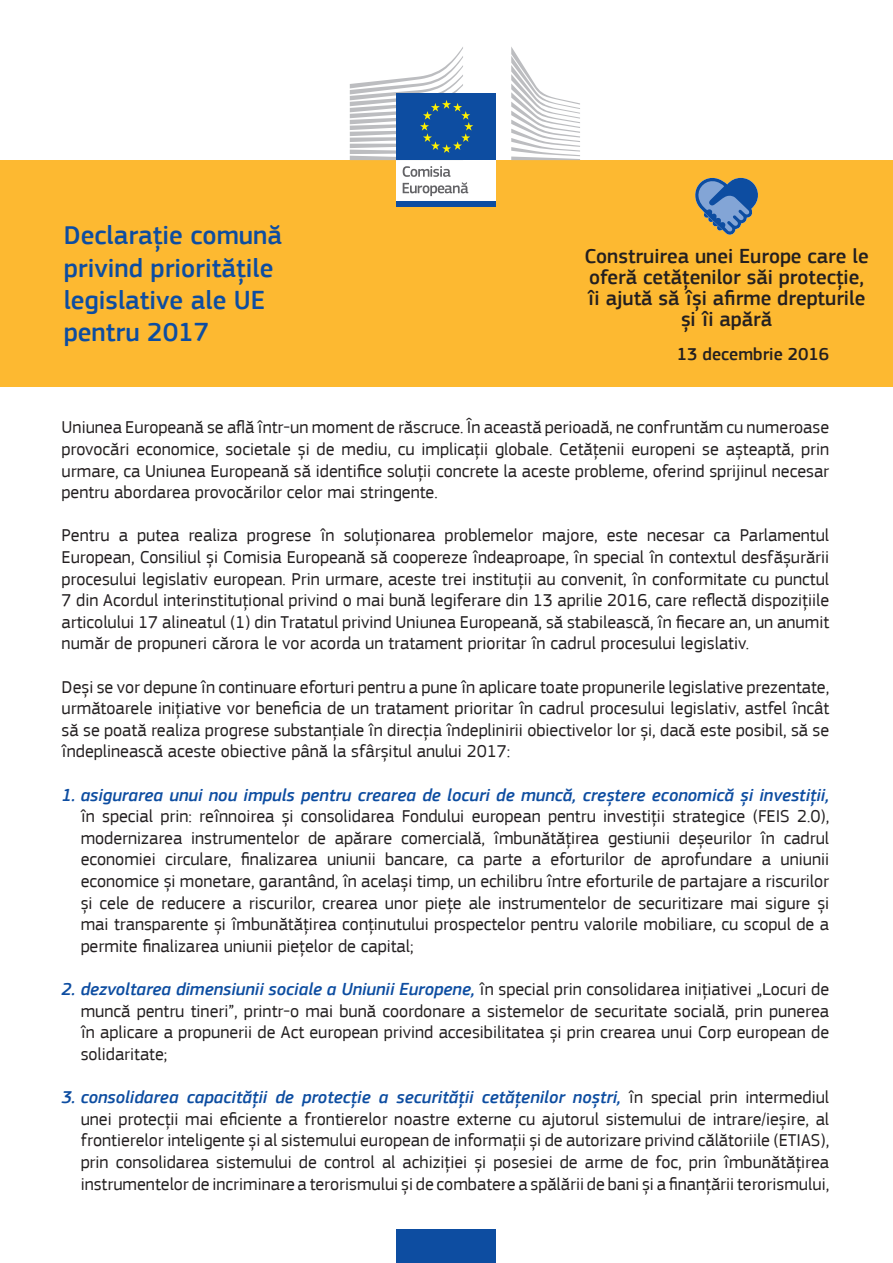
<style>
.page{position:relative;width:893px;height:1263px;background:#fff}
.page>*{position:absolute;margin:0;border:0;box-sizing:border-box;transform-origin:0 0}
.t1{font:500 27px/32.4px "EC Square Sans Pro";color:#0d4da1}
.t2{font:500 21px/21px "EC Square Sans Pro";color:#231f20;text-align:center}
.t3{font:18px/21.6px "EC Square Sans Pro";color:#231f20;text-align:justify}
.t4{font:500 18px "EC Square Sans Pro";color:#231f20}
.s1{font-weight:500;font-style:italic;color:#0d4da1}
</style>
<div class="page">
<div style="left:0;top:160px;width:893px;height:227px;background:#fdb931"></div>
<svg style="left:695px;top:177px;width:63px;height:58px"></svg>
<div style="left:397px;top:158px;width:99px;height:44px;background:#fff"></div>
<svg style="left:403px;top:166px;width:65px;height:30px"></svg>
<div style="left:397px;top:201px;width:99px;height:6px;background:#0d4da1"></div>
<svg style="left:511px;top:47px;width:69px;height:113px"></svg>
<div style="left:397px;top:94px;width:99px;height:66px;background:#0d4da1"></div>
<svg style="left:350px;top:47px;width:123px;height:113px"></svg>
<div style="left:397px;top:1229px;width:99px;height:34px;background:#0d4da1"></div>
<p class="t1" style="left:64px;top:220px;width:220px">Declarație comună privind prioritățile legislative ale UE pentru 2017</p>
<p class="t2" style="left:584px;top:246px;width:286px">Construirea unei Europe care le oferă cetățenilor săi protecție, îi ajută să își afirme drepturile și îi apără</p>
<p class="t4" style="left:677px;top:344px;width:154px">13 decembrie 2016</p>
<p class="t3" style="left:62px;top:417px;width:769px">Uniunea Europeană se află într-un moment de răscruce. În această perioadă, ne confruntăm cu numeroase provocări economice, societale și de mediu, cu implicații globale. Cetățenii europeni se așteaptă, prin urmare, ca Uniunea Europeană să identifice soluții concrete la aceste probleme, oferind sprijinul necesar pentru abordarea provocărilor celor mai stringente.</p>
<p class="t3" style="left:62px;top:525px;width:769px">Pentru a putea realiza progrese în soluționarea problemelor majore, este necesar ca Parlamentul European, Consiliul și Comisia Europeană să coopereze îndeaproape, în special în contextul desfășurării procesului legislativ european. Prin urmare, aceste trei instituții au convenit, în conformitate cu punctul 7 din Acordul interinstituțional privind o mai bună legiferare din 13 aprilie 2016, care reflectă dispozițiile articolului 17 alineatul (1) din Tratatul privind Uniunea Europeană, să stabilească, în fiecare an, un anumit număr de propuneri cărora le vor acorda un tratament prioritar în cadrul procesului legislativ.</p>
<p class="t3" style="left:62px;top:676px;width:769px">Deși se vor depune în continuare eforturi pentru a pune în aplicare toate propunerile legislative prezentate, următoarele inițiative vor beneficia de un tratament prioritar în cadrul procesului legislativ, astfel încât să se poată realiza progrese substanțiale în direcția îndeplinirii obiectivelor lor și, dacă este posibil, să se îndeplinească aceste obiective până la sfârșitul anului 2017:</p>
<p class="t3" style="left:81px;top:784px;width:750px;text-indent:-19px"><span class="s1">1. asigurarea unui nou impuls pentru crearea de locuri de muncă, creștere economică și investiții, </span>în special prin: reînnoirea și consolidarea Fondului european pentru investiții strategice (FEIS 2.0), modernizarea instrumentelor de apărare comercială, îmbunătățirea gestiunii deșeurilor în cadrul economiei circulare, finalizarea uniunii bancare, ca parte a eforturilor de aprofundare a uniunii economice și monetare, garantând, în același timp, un echilibru între eforturile de partajare a riscurilor și cele de reducere a riscurilor, crearea unor piețe ale instrumentelor de securitizare mai sigure și mai transparente și îmbunătățirea conținutului prospectelor pentru valorile mobiliare, cu scopul de a permite finalizarea uniunii piețelor de capital;</p>
<p class="t3" style="left:81px;top:978px;width:750px;text-indent:-19px"><span class="s1">2. dezvoltarea dimensiunii sociale a Uniunii Europene,</span> în special prin consolidarea inițiativei „Locuri de muncă pentru tineri”, printr-o mai bună coordonare a sistemelor de securitate socială, prin punerea în aplicare a propunerii de Act european privind accesibilitatea și prin crearea unui Corp european de solidaritate;</p>
<p class="t3" style="left:81px;top:1086px;width:750px;text-indent:-19px"><span class="s1">3. consolidarea capacității de protecție a securității cetățenilor noștri,</span> în special prin intermediul unei protecții mai eficiente a frontierelor noastre externe cu ajutorul sistemului de intrare/ieșire, al frontierelor inteligente și al sistemului european de informații și de autorizare privind călătoriile (ETIAS), prin consolidarea sistemului de control al achiziției și posesiei de arme de foc, prin îmbunătățirea instrumentelor de incriminare a terorismului și de combatere a spălării de bani și a finanțării terorismului,</p>
</div>
